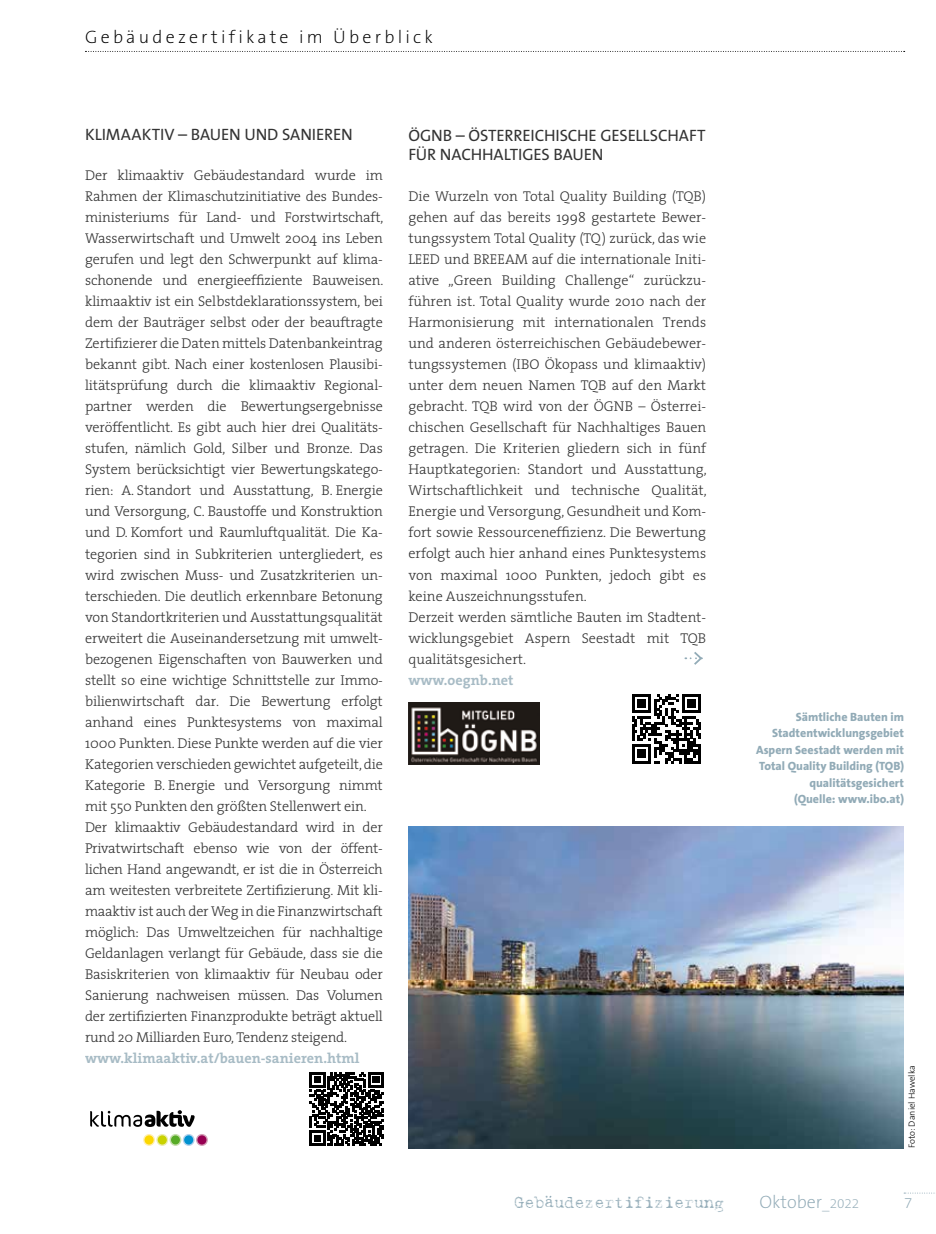
<style>
.page{position:relative;width:936px;height:1234px;background:#fff}
.page>*{position:absolute;margin:0;border:0;box-sizing:border-box;transform-origin:0 0}
.t1{font:200 18px "The Sans B2";letter-spacing:.18em;color:#000}
.t2{font:200 18px "The Sans B2";color:#92abb7}
.t3{font:16.5px/19.8px "The Sans B5 Plain";letter-spacing:-.005em;color:#000}
.t4{font:16.5px "Harting";color:#92abb7}
.t5{font:200 15px "The Sans B2";color:#92abb7}
.t6{font:300 14.25px/21px "The Serif";letter-spacing:-.01em;color:#000}
.t7{font:700 14.25px "The Serif";color:#92abb7}
.t8{font:800 12px/16.5px "The Sans B8";color:#92abb7;text-align:right}
.t9{font:300 9px "The Sans B3";color:#000}
.s1{font-size:13.5px}
</style>
<div class="page">
<svg style="left:85px;top:51px;width:819px;height:1px"></svg>
<svg style="left:904px;top:1192px;width:31px;height:1px"></svg>
<img style="left:408px;top:826px;width:495px;height:321px">
<svg style="left:310px;top:1072px;width:73px;height:73px"></svg>
<svg style="left:196px;top:1133px;width:12px;height:12px"></svg>
<div style="left:197px;top:1135px;width:9px;height:9px;background:#970052;border-radius:50%"></div>
<svg style="left:156px;top:1133px;width:12px;height:12px"></svg>
<div style="left:158px;top:1135px;width:9px;height:9px;background:#c9d200;border-radius:50%"></div>
<svg style="left:169px;top:1133px;width:12px;height:12px"></svg>
<div style="left:171px;top:1135px;width:9px;height:9px;background:#57ab27;border-radius:50%"></div>
<svg style="left:183px;top:1133px;width:12px;height:12px"></svg>
<div style="left:184px;top:1135px;width:9px;height:9px;background:#0091cf;border-radius:50%"></div>
<svg style="left:143px;top:1133px;width:12px;height:12px"></svg>
<div style="left:144px;top:1135px;width:10px;height:9px;background:#fcd700;border-radius:50%"></div>
<svg style="left:90px;top:1110px;width:104px;height:16px"></svg>
<svg style="left:685px;top:652px;width:18px;height:13px"></svg>
<svg style="left:632px;top:694px;width:69px;height:69px"></svg>
<img style="left:408px;top:702px;width:131px;height:62px">
<p class="t1" style="left:85px;top:27px;width:349px">Gebäudezertifikate im Überblick</p>
<p class="t3" style="left:85px;top:125px;width:269px">KLIMAAKTIV – BAUEN UND SANIEREN</p>
<p class="t6" style="left:85px;top:164px;width:300px">Der klimaaktiv Gebäudestandard wurde im Rahmen der Klimaschutzinitiative des Bundes&shy;ministeriums für Land- und Forstwirtschaft, Wasserwirtschaft und Umwelt 2004 ins Leben gerufen und legt den Schwerpunkt auf klima&shy;schonende und energieeffiziente Bauweisen. klimaaktiv ist ein Selbstdeklarationssystem, bei dem der Bauträger selbst oder der beauftragte Zertifizierer die Daten mittels Datenbankeintrag bekannt gibt. Nach einer kostenlosen Plausibi&shy;litätsprüfung durch die klimaaktiv Regional&shy;partner werden die Bewertungsergebnisse veröffentlicht. Es gibt auch hier drei Qualitäts&shy;stufen, nämlich Gold, Silber und Bronze. Das System berücksichtigt vier Bewertungskatego&shy;rien: A. Standort und Ausstattung, B. Energie und Versorgung, C. Baustoffe und Konstruktion und D. Komfort und Raumluftqualität. Die Ka&shy;tegorien sind in Subkriterien untergliedert, es wird zwischen Muss- und Zusatzkriterien un&shy;terschieden. Die deutlich erkennbare Betonung von Standortkriterien und Ausstattungsqualität erweitert die Auseinandersetzung mit umwelt&shy;bezogenen Eigenschaften von Bauwerken und stellt so eine wichtige Schnittstelle zur Immo&shy;bilienwirtschaft dar. Die Bewertung erfolgt anhand eines Punktesystems von maximal 1000 Punkten. Diese Punkte werden auf die vier Kategorien verschieden gewichtet aufgeteilt, die Kategorie B. Energie und Versorgung nimmt mit 550 Punkten den größten Stellenwert ein.<br>Der klimaaktiv Gebäudestandard wird in der Privatwirtschaft ebenso wie von der öffent&shy;lichen Hand angewandt, er ist die in Österreich am weitesten verbreitete Zertifizierung. Mit kli&shy;maaktiv ist auch der Weg in die Finanzwirtschaft möglich: Das Umweltzeichen für nachhaltige Geldanlagen verlangt für Gebäude, dass sie die Basiskriterien von klimaaktiv für Neubau oder Sanierung nachweisen müssen. Das Volumen der zertifizierten Finanzprodukte beträgt aktuell rund 20 Milliarden Euro, Tendenz steigend.</p>
<p class="t7" style="left:85px;top:1045px;width:276px">www.klimaaktiv.at/bauen-sanieren.html</p>
<p class="t3" style="left:408px;top:126px;width:298px">ÖGNB – ÖSTERREICHISCHE GESELLSCHAFT<br>FÜR NACHHALTIGES BAUEN</p>
<p class="t6" style="left:408px;top:185px;width:300px">Die Wurzeln von Total Quality Building (TQB) gehen auf das bereits 1998 gestartete Bewer&shy;tungssystem Total Quality (TQ) zurück, das wie LEED und BREEAM auf die internationale Initi&shy;ative „Green Building Challenge“ zurückzu&shy;führen ist. Total Quality wurde 2010 nach der Harmonisierung mit internationalen Trends und anderen österreichischen Gebäudebewer&shy;tungssystemen (IBO Ökopass und klimaaktiv) unter dem neuen Namen TQB auf den Markt gebracht. TQB wird von der ÖGNB – Österrei&shy;chischen Gesellschaft für Nachhaltiges Bauen getragen. Die Kriterien gliedern sich in fünf Hauptkategorien: Standort und Ausstattung, Wirtschaftlichkeit und technische Qualität, Energie und Versorgung, Gesundheit und Kom&shy;fort sowie Ressourceneffizienz. Die Bewertung erfolgt auch hier anhand eines Punktesystems von maximal 1000 Punkten, jedoch gibt es keine Auszeichnungsstufen.<br>Derzeit werden sämtliche Bauten im Stadtent&shy;wicklungsgebiet Aspern Seestadt mit TQB qualitätsgesichert.</p>
<p class="t7" style="left:408px;top:667px;width:107px">www.oegnb.net</p>
<p class="t8" style="left:756px;top:708px;width:149px">Sämtliche Bauten im<br>Stadtentwicklungsgebiet<br>Aspern Seestadt werden mit<br>Total Quality Building (TQB) qualitätsgesichert<br>(Quelle: www.ibo.at)</p>
<p class="t9" style="left:906px;top:1147px;width:84px;rotate:-90deg">Foto: Daniel Hawelka</p>
<p class="t4" style="left:514px;top:1194px;width:211px">Gebaudezertifizierung</p>
<p class="t2" style="left:759px;top:1192px;width:101px">Oktober<span class="s1">_2022</span></p>
<p class="t5" style="left:904px;top:1194px;width:10px">7</p>
</div>
